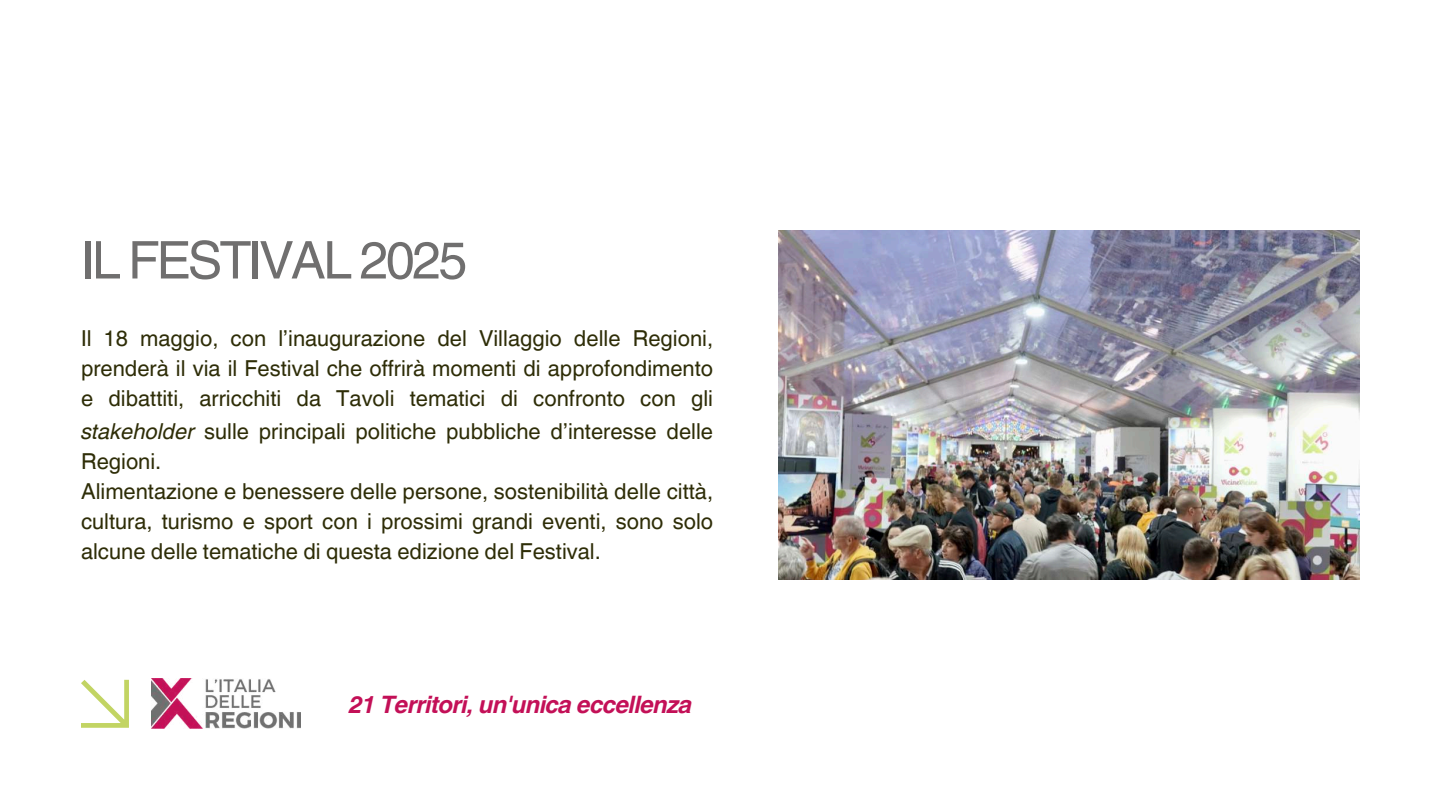
<style>
.page{position:relative;width:1440px;height:810px;background:#fff}
.page>*{position:absolute;margin:0;border:0;box-sizing:border-box;transform-origin:0 0}
.t1{font:52px "Helvetica World";letter-spacing:-.05em;color:#706f6f}
.t2{font:italic 700 24px "Helvetica World";letter-spacing:-.03em;color:#c31057}
.t3{font:22px/30px "Helvetica World";color:#2e2d07;text-align:justify}
.s1{font-style:italic}
</style>
<div class="page">
<svg style="left:81px;top:680px;width:48px;height:48px"></svg>
<img style="left:151px;top:679px;width:150px;height:50px">
<img style="left:779px;top:230px;width:580px;height:350px">
<h1 class="t1" style="left:81px;top:230px;width:388px">IL FESTIVAL 2025</h1>
<p class="t3" style="left:81px;top:323px;width:634px">Il 18 maggio, con l’inaugurazione del Villaggio delle Regioni, prenderà il via il Festival che offrirà momenti di approfondimento e dibattiti, arricchiti da Tavoli tematici di confronto con gli</p>
<p class="t3" style="left:81px;top:416px;width:634px;text-align:left"><span class="s1">stakeholder</span> sulle principali politiche pubbliche d’interesse delle Regioni.<br>Alimentazione e benessere delle persone, sostenibilità delle città, cultura, turismo e sport con i prossimi grandi eventi, sono solo alcune delle tematiche di questa edizione del Festival.</p>
<p class="t2" style="left:349px;top:685px;width:345px">21 Territori, un'unica eccellenza</p>
</div>
